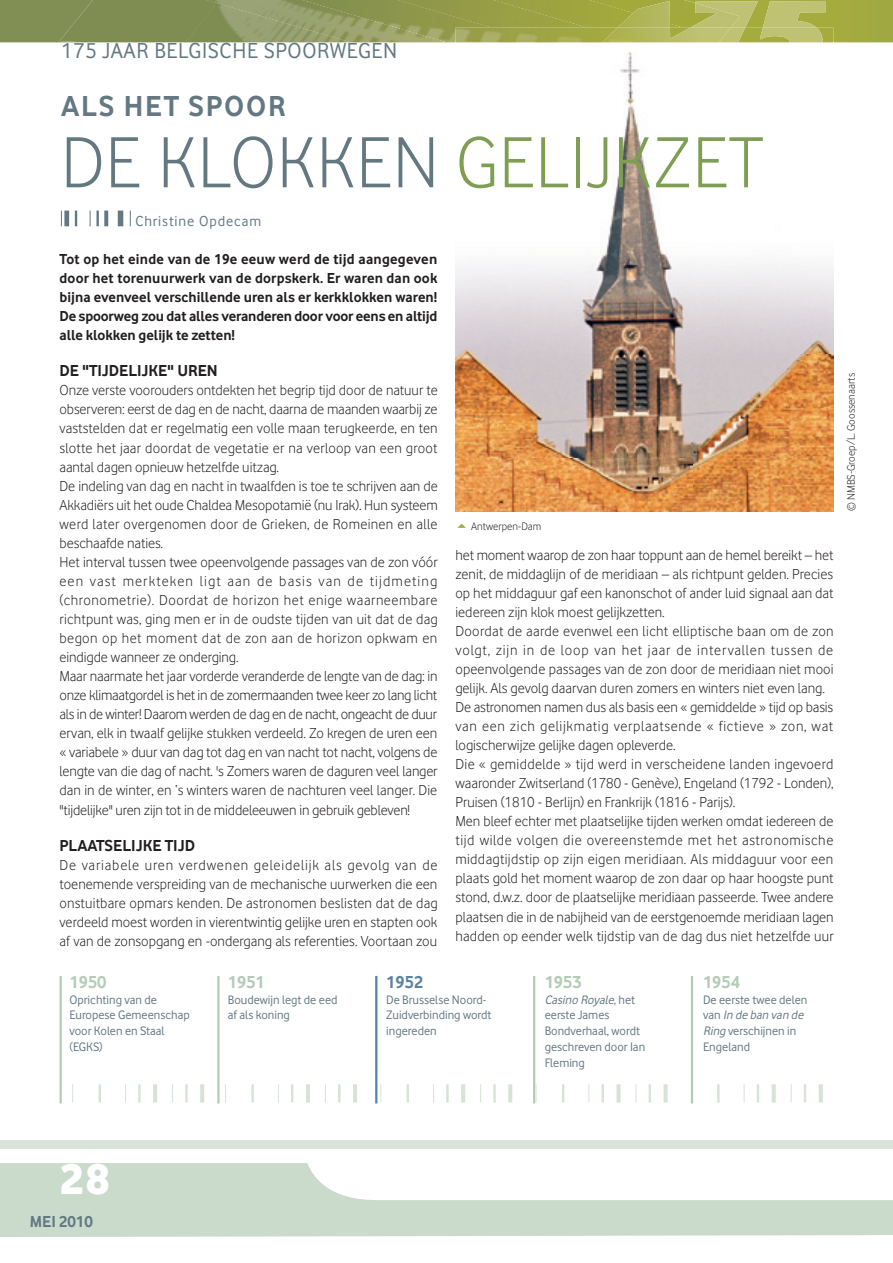
<style>
.page{position:relative;width:893px;height:1263px;background:#fff}
.page>*{position:absolute;margin:0;border:0;box-sizing:border-box;transform-origin:0 0}
.t1{font:75px "Vodafone Lt";letter-spacing:.01em;color:#647882}
.t2{font:45px "Vodafone Ex B";color:#fff}
.t3{font:700 30px "Vodafone Rg";letter-spacing:.06em;color:#647882}
.t4{font:22.5px "Vodafone Rg";letter-spacing:.03em;color:#647882}
.t5{font:700 18px "Vodafone Rg";color:#b4ccb6}
.t6{font:700 18px "Vodafone Rg";color:#5983a2}
.t7{font:700 16.5px "Vodafone Rg";letter-spacing:-.005em;color:#231f20}
.t8{font:700 16.5px "Vodafone Rg";color:#647882}
.t9{font:15px/19px "Vodafone Lt";color:#231f20}
.t10{font:700 15px/19px "Vodafone Rg";letter-spacing:-.01em;color:#231f20;text-align:justify}
.t11{font:15px "Vodafone Rg";letter-spacing:.06em;color:#647882}
.t12{font:12.75px/15.8px "Vodafone Rg";color:#647882}
.t13{font:11.25px "Vodafone Lt";color:#231f20}
.s1{color:#7e9f53}
.s2{font-style:italic}
</style>
<div class="page">
<svg style="left:0;top:1163px;width:893px;height:74px;fill:#cadbcc"></svg>
<div style="left:0;top:1140px;width:893px;height:9px;background:#d7e4d7"></div>
<svg style="left:0;top:0;width:893px;height:42px;background:#929d49"></svg>
<img style="left:740px;top:1px;width:85px;height:27px">
<div style="left:60px;top:0;width:146px;height:42px;background:#7f8c52"></div>
<img style="left:206px;top:0;width:96px;height:3px">
<img style="left:185px;top:3px;width:117px;height:39px">
<img style="left:302px;top:0;width:153px;height:42px">
<img style="left:312px;top:33px;width:39px;height:9px">
<img style="left:397px;top:0;width:320px;height:28px">
<div style="left:493px;top:0;width:191px;height:28px;background:#9fa441"></div>
<img style="left:618px;top:1px;width:122px;height:27px">
<hr style="left:60px;top:976px;width:2px;height:127px;background:#b4ccb6">
<hr style="left:375px;top:976px;width:2px;height:127px;background:#5983a2">
<hr style="left:691px;top:976px;width:2px;height:127px;background:#b4ccb6">
<hr style="left:217px;top:976px;width:3px;height:127px;background:#b4ccb6">
<hr style="left:533px;top:976px;width:2px;height:127px;background:#b4ccb6">
<svg style="left:72px;top:1084px;width:1px;height:18px"></svg>
<svg style="left:125px;top:1084px;width:1px;height:18px"></svg>
<hr style="left:138px;top:1084px;width:3px;height:18px;background:#d6e3d6">
<hr style="left:153px;top:1084px;width:4px;height:18px;background:#d6e3d6">
<svg style="left:99px;top:1084px;width:2px;height:18px"></svg>
<svg style="left:172px;top:1084px;width:1px;height:18px"></svg>
<hr style="left:185px;top:1084px;width:3px;height:18px;background:#d6e3d6">
<hr style="left:200px;top:1084px;width:4px;height:18px;background:#d6e3d6">
<svg style="left:380px;top:1084px;width:1px;height:18px"></svg>
<svg style="left:433px;top:1084px;width:1px;height:18px"></svg>
<hr style="left:446px;top:1084px;width:3px;height:18px;background:#d6e3d6">
<hr style="left:461px;top:1084px;width:4px;height:18px;background:#d6e3d6">
<svg style="left:407px;top:1084px;width:2px;height:18px"></svg>
<svg style="left:480px;top:1084px;width:1px;height:18px"></svg>
<hr style="left:493px;top:1084px;width:3px;height:18px;background:#d6e3d6">
<hr style="left:508px;top:1084px;width:4px;height:18px;background:#d6e3d6">
<svg style="left:744px;top:1084px;width:1px;height:18px"></svg>
<svg style="left:757px;top:1084px;width:2px;height:18px"></svg>
<hr style="left:772px;top:1084px;width:4px;height:18px;background:#d6e3d6">
<hr style="left:717px;top:1084px;width:3px;height:18px;background:#d6e3d6">
<svg style="left:791px;top:1084px;width:1px;height:18px"></svg>
<svg style="left:804px;top:1084px;width:2px;height:18px"></svg>
<hr style="left:819px;top:1084px;width:4px;height:18px;background:#d6e3d6">
<svg style="left:225px;top:1084px;width:1px;height:18px"></svg>
<svg style="left:278px;top:1084px;width:1px;height:18px"></svg>
<svg style="left:291px;top:1084px;width:2px;height:18px"></svg>
<hr style="left:306px;top:1084px;width:4px;height:18px;background:#d6e3d6">
<hr style="left:251px;top:1084px;width:3px;height:18px;background:#d6e3d6">
<svg style="left:325px;top:1084px;width:1px;height:18px"></svg>
<hr style="left:338px;top:1084px;width:3px;height:18px;background:#d6e3d6">
<hr style="left:353px;top:1084px;width:4px;height:18px;background:#d6e3d6">
<svg style="left:536px;top:1084px;width:1px;height:18px"></svg>
<svg style="left:588px;top:1084px;width:1px;height:18px"></svg>
<svg style="left:602px;top:1084px;width:2px;height:18px"></svg>
<svg style="left:616px;top:1084px;width:4px;height:18px"></svg>
<svg style="left:562px;top:1084px;width:2px;height:18px"></svg>
<svg style="left:636px;top:1084px;width:1px;height:18px"></svg>
<svg style="left:649px;top:1084px;width:2px;height:18px"></svg>
<svg style="left:664px;top:1084px;width:4px;height:18px"></svg>
<img style="left:455px;top:28px;width:379px;height:483px">
<img style="left:731px;top:28px;width:92px;height:14px">
<img style="left:455px;top:28px;width:147px;height:14px">
<img style="left:602px;top:28px;width:129px;height:14px">
<svg style="left:61px;top:211px;width:1px;height:15px"></svg>
<div style="left:64px;top:211px;width:5px;height:15px;background:#647882"></div>
<svg style="left:90px;top:211px;width:1px;height:15px"></svg>
<hr style="left:96px;top:211px;width:3px;height:15px;background:#647882">
<svg style="left:104px;top:211px;width:4px;height:15px"></svg>
<div style="left:118px;top:211px;width:5px;height:15px;background:#647882"></div>
<svg style="left:130px;top:211px;width:1px;height:15px"></svg>
<svg style="left:75px;top:211px;width:2px;height:15px"></svg>
<h3 class="t4" style="left:61px;top:37px;width:338px">175 JAAR BELGISCHE SPOORWEGEN</h3>
<h3 class="t3" style="left:61px;top:89px;width:226px">ALS HET SPOOR</h3>
<h1 class="t1" style="left:61px;top:120px;width:704px">DE KLOKKEN <span class="s1">GELIJKZET</span></h1>
<p class="t11" style="left:135px;top:213px;width:127px">Christine Opdecam</p>
<p class="t10" style="left:60px;top:249px;width:379px">Tot op het einde van de 19e eeuw werd de tijd aangegeven door het torenuurwerk van de dorpskerk. Er waren dan ook bijna evenveel verschillende uren als er kerkklokken waren!<br>De spoorweg zou dat alles veranderen door voor eens en altijd alle klokken gelijk te zetten!</p>
<p class="t7" style="left:60px;top:361px;width:160px">DE "TIJDELIJKE" UREN</p>
<p class="t9" style="left:60px;top:381px;width:380px">Onze verste voorouders ontdekten het begrip tijd door de natuur te observeren: eerst de dag en de nacht, daarna de maanden waarbij ze vaststelden dat er regelmatig een volle maan terugkeerde, en ten slotte het jaar doordat de vegetatie er na verloop van een groot aantal dagen opnieuw hetzelfde uitzag.<br>De indeling van dag en nacht in twaalfden is toe te schrijven aan de Akkadiërs uit het oude Chaldea Mesopotamië (nu Irak). Hun systeem werd later overgenomen door de Grieken, de Romeinen en alle beschaafde naties.<br>Het interval tussen twee opeenvolgende passages van de zon vóór een vast merkteken ligt aan de basis van de tijdmeting (chronometrie). Doordat de horizon het enige waarneembare richtpunt was, ging men er in de oudste tijden van uit dat de dag begon op het moment dat de zon aan de horizon opkwam en eindigde wanneer ze onderging.<br>Maar naarmate het jaar vorderde veranderde de lengte van de dag: in onze klimaatgordel is het in de zomermaanden twee keer zo lang licht als in de winter! Daarom werden de dag en de nacht, ongeacht de duur ervan, elk in twaalf gelijke stukken verdeeld. Zo kregen de uren een « variabele » duur van dag tot dag en van nacht tot nacht, volgens de lengte van die dag of nacht. 's Zomers waren de daguren veel langer dan in de winter, en ‘s winters waren de nachturen veel langer. Die "tijdelijke" uren zijn tot in de middeleeuwen in gebruik gebleven!</p>
<p class="t7" style="left:60px;top:836px;width:137px">PLAATSELIJKE TIJD</p>
<p class="t9" style="left:60px;top:855px;width:380px;text-align:justify">De variabele uren verdwenen geleidelijk als gevolg van de toenemende verspreiding van de mechanische uurwerken die een onstuitbare opmars kenden. De astronomen beslisten dat de dag verdeeld moest worden in vierentwintig gelijke uren en stapten ook af van de zonsopgang en -ondergang als referenties. Voortaan zou</p>
<p class="t13" style="left:471px;top:520px;width:72px">Antwerpen-Dam</p>
<p class="t9" style="left:455px;top:545px;width:380px">het moment waarop de zon haar toppunt aan de hemel bereikt – het zenit, de middaglijn of de meridiaan – als richtpunt gelden. Precies op het middaguur gaf een kanonschot of ander luid signaal aan dat iedereen zijn klok moest gelijkzetten.<br>Doordat de aarde evenwel een licht elliptische baan om de zon volgt, zijn in de loop van het jaar de intervallen tussen de opeenvolgende passages van de zon door de meridiaan niet mooi gelijk. Als gevolg daarvan duren zomers en winters niet even lang.<br>De astronomen namen dus als basis een « gemiddelde » tijd op basis van een zich gelijkmatig verplaatsende « fictieve » zon, wat logischerwijze gelijke dagen opleverde.<br>Die « gemiddelde » tijd werd in verscheidene landen ingevoerd waaronder Zwitserland (1780 - Genève), Engeland (1792 - Londen), Pruisen (1810 - Berlijn) en Frankrijk (1816 - Parijs).<br>Men bleef echter met plaatselijke tijden werken omdat iedereen de tijd wilde volgen die overeenstemde met het astronomische middagtijdstip op zijn eigen meridiaan. Als middaguur voor een plaats gold het moment waarop de zon daar op haar hoogste punt stond, d.w.z. door de plaatselijke meridiaan passeerde. Twee andere plaatsen die in de nabijheid van de eerstgenoemde meridiaan lagen hadden op eender welk tijdstip van de dag dus niet hetzelfde uur</p>
<p class="t5" style="left:70px;top:971px;width:38px">1950</p>
<p class="t12" style="left:70px;top:991px;width:122px">Oprichting van de<br>Europese Gemeenschap voor Kolen en Staal (EGKS)</p>
<p class="t5" style="left:228px;top:971px;width:38px">1951</p>
<p class="t12" style="left:228px;top:991px;width:111px">Boudewijn legt de eed af als koning</p>
<p class="t6" style="left:386px;top:971px;width:38px">1952</p>
<p class="t12" style="left:386px;top:991px;width:107px">De Brusselse Noord-<br>Zuidverbinding wordt ingereden</p>
<p class="t5" style="left:545px;top:971px;width:38px">1953</p>
<p class="t12" style="left:545px;top:991px;width:102px"><span class="s2">Casino Royale,</span>h e t eerste James<br>Bondverhaal, wordt geschreven door Ian<br>Fleming</p>
<p class="t5" style="left:703px;top:971px;width:38px">1954</p>
<p class="t12" style="left:703px;top:991px;width:106px">De eerste twee delen va n <span class="s2">In de ban van de<br>Ring</span> verschijnen in<br>Engeland</p>
<p class="t13" style="left:845px;top:511px;width:140px;rotate:-90deg">© NMBS-Groep/L. Goossenaarts</p>
<h2 class="t2" style="left:60px;top:1151px;width:52px">28</h2>
<p class="t8" style="left:30px;top:1212px;width:65px">MEI 2010</p>
</div>
